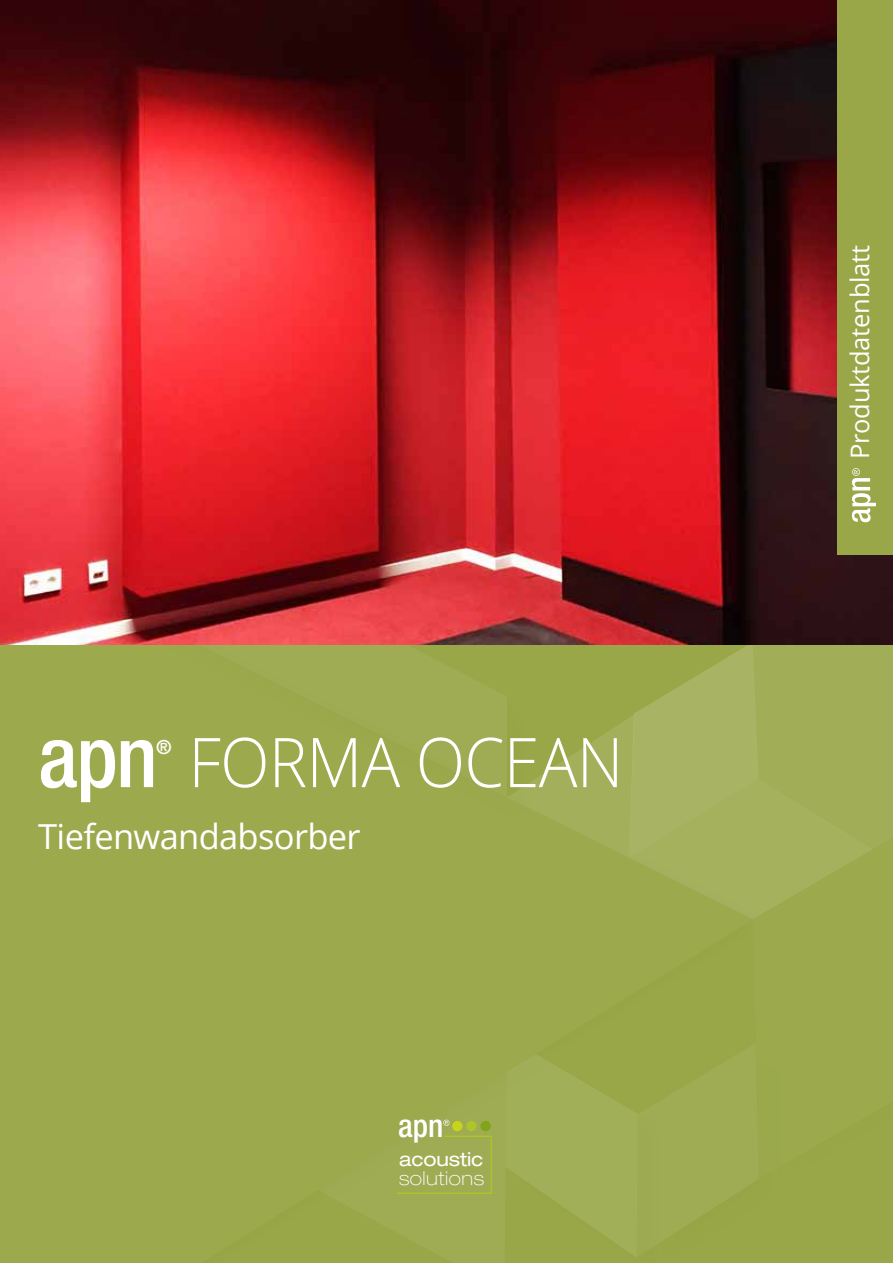
<style>
.page{position:relative;width:893px;height:1263px;background:#fff}
.page>*{position:absolute;margin:0;border:0;box-sizing:border-box;transform-origin:0 0}
.t1{font:500 condensed 85.5px "Helvetica Neue LT Pro";color:#fff}
.t2{font:300 68.7px "Open Sans";letter-spacing:-.01em;color:#fff;scale:.94 1}
.t3{font:34.5px "Open Sans";letter-spacing:-.02em;color:#fff}
.t4{font:500 condensed 31.8px "Helvetica Neue LT";color:#fff}
.t5{font:25.5px "Open Sans";letter-spacing:-.01em;color:#fff}
.t6{font:500 condensed 19.5px "Helvetica Neue LT Pro";color:#fff}
.t7{font:100 expanded 19.2px "Helvetica Neue LT";letter-spacing:.03em;color:#fff}
.t8{font:expanded 19.2px "Helvetica Neue LT";letter-spacing:-.005em;color:#fff}
</style>
<div class="page">
<div style="left:873px;top:644px;width:20px;height:107px;background:#a1ae57"></div>
<div style="left:0;top:644px;width:747px;height:619px;background:#9ca94d"></div>
<div style="left:747px;top:751px;width:146px;height:459px;background:#000;opacity:.35"></div>
<div style="left:753px;top:771px;width:140px;height:408px;background:#9ca94d"></div>
<div style="left:634px;top:1042px;width:167px;height:221px;background:#9ca94d"></div>
<svg style="left:507px;top:644px;width:366px;height:275px;background:#a0ac55"></svg>
<svg style="left:318px;top:1043px;width:319px;height:220px;background:#9daa50"></svg>
<img style="left:0;top:0;width:893px;height:644px">
<div style="left:837px;top:0;width:56px;height:555px;background:#99a748"></div>
<svg style="left:852px;top:468px;width:24px;height:54px"></svg>
<h1 class="t1" style="left:38px;top:706px;width:121px">apn</h1>
<p class="t6" style="left:156px;top:736px;width:17px">®</p>
<h2 class="t2" style="left:188px;top:715px;width:464px">FORMA OCEAN</h2>
<p class="t3" style="left:38px;top:812px;width:324px">Tiefenwandabsorber</p>
<p class="t4" style="left:398px;top:1107px;width:47px">apn</p>
<p class="t8" style="left:399px;top:1148px;width:86px">acoustic</p>
<p class="t7" style="left:399px;top:1167px;width:87px">solutions</p>
<p class="t5" style="left:842px;top:459px;width:215px;rotate:-90deg">Produktdatenblatt</p>
</div>
